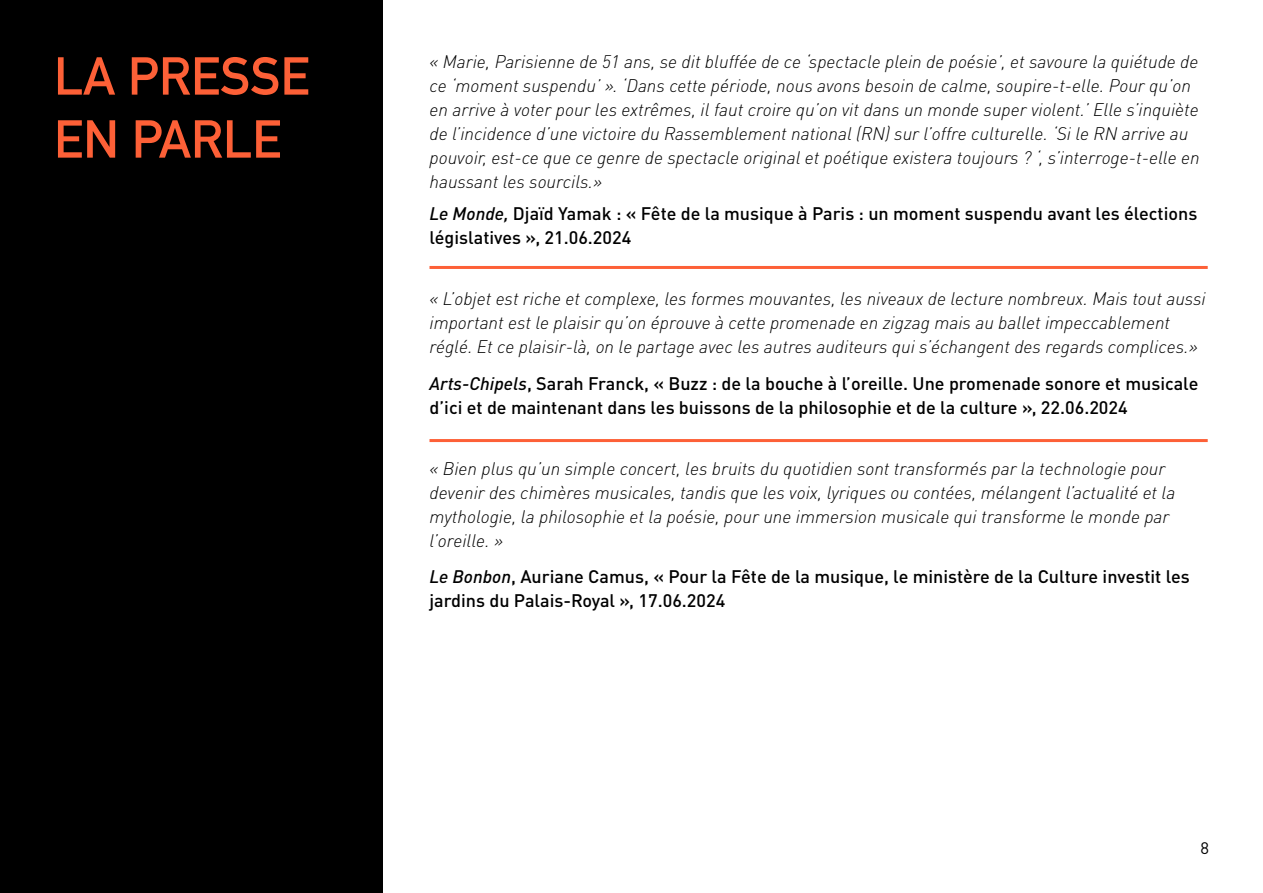
<style>
.page{position:relative;width:1263px;height:893px;background:#fff}
.page>*{position:absolute;margin:0;border:0;box-sizing:border-box;transform-origin:0 0}
.t1{font:700 52.5px/63px "DIN Alternate";color:#fd6037}
.t2{font:italic 300 18px/24px "DIN Pro";color:#000}
.t3{font:500 18px/24px "DIN Pro";color:#000}
.t4{font:16.5px "DIN Pro";color:#000}
.s1{font-style:italic}
</style>
<div class="page">
<div style="left:0;top:0;width:383px;height:893px;background:#000"></div>
<hr style="left:429px;top:266px;width:779px;height:3px;background:#fd6037">
<hr style="left:429px;top:439px;width:779px;height:3px;background:#fd6037">
<h1 class="t1" style="left:54px;top:41px;width:257px">LA PRESSE<br>EN PARLE</h1>
<p class="t2" style="left:429px;top:48px;width:772px">« Marie, Parisienne de 51 ans, se dit bluffée de ce ‘spectacle plein de poésie’, et savoure la quiétude de ce ‘moment suspendu’ ». ‘Dans cette période, nous avons besoin de calme, soupire-t-elle. Pour qu’on en arrive à voter pour les extrêmes, il faut croire qu’on vit dans un monde super violent.’ Elle s’inquiète de l’incidence d’une victoire du Rassemblement national (RN) sur l’offre culturelle. ‘Si le RN arrive au pouvoir, est-ce que ce genre de spectacle original et poétique existera toujours ? ‘, s’interroge-t-elle en haussant les sourcils.»</p>
<p class="t3" style="left:429px;top:200px;width:769px"><span class="s1">Le Monde,</span> Djaïd Yamak : « Fête de la musique à Paris : un moment suspendu avant les élections législatives », 21.06.2024</p>
<p class="t2" style="left:429px;top:285px;width:778px">« L’objet est riche et complexe, les formes mouvantes, les niveaux de lecture nombreux. Mais tout aussi important est le plaisir qu’on éprouve à cette promenade en zigzag mais au ballet impeccablement réglé. Et ce plaisir-là, on le partage avec les autres auditeurs qui s’échangent des regards complices.»</p>
<p class="t3" style="left:429px;top:369px;width:770px"><span class="s1">Arts-Chipels</span>, Sarah Franck, « Buzz : de la bouche à l’oreille. Une promenade sonore et musicale d’ici et de maintenant dans les buissons de la philosophie et de la culture », 22.06.2024</p>
<p class="t2" style="left:429px;top:455px;width:747px">« Bien plus qu’un simple concert, les bruits du quotidien sont transformés par la technologie pour devenir des chimères musicales, tandis que les voix, lyriques ou contées, mélangent l’actualité et la mythologie, la philosophie et la poésie, pour une immersion musicale qui transforme le monde par l’oreille. »</p>
<p class="t3" style="left:429px;top:563px;width:762px"><span class="s1">Le Bonbon</span>, Auriane Camus, « Pour la Fête de la musique, le ministère de la Culture investit les jardins du Palais-Royal », 17.06.2024</p>
<p class="t4" style="left:1200px;top:835px;width:10px">8</p>
</div>
